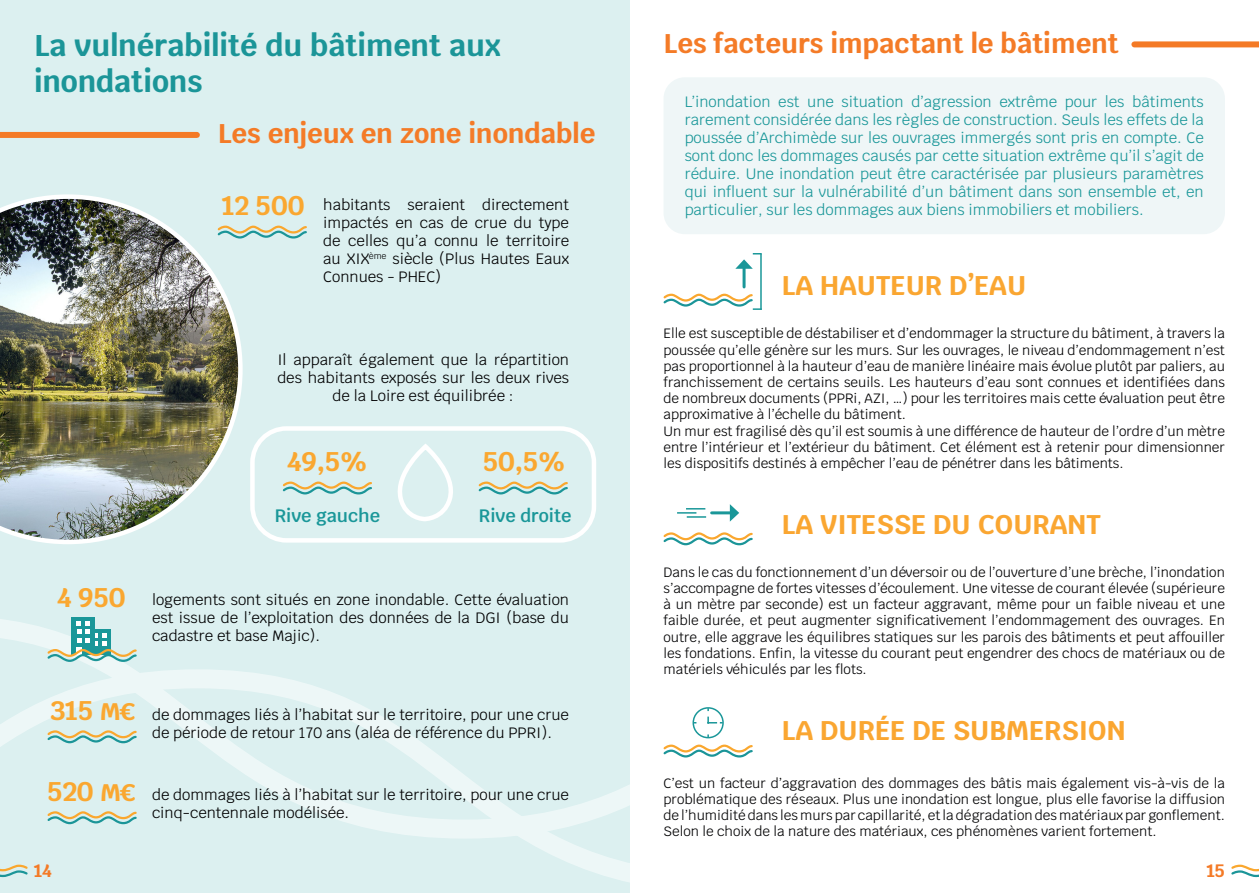
<style>
.page{position:relative;width:1259px;height:893px;background:#fff}
.page>*{position:absolute;margin:0;border:0;box-sizing:border-box;transform-origin:0 0}
.t1{font:700 30px/36px "Krub";color:#1b9598}
.t2{font:700 27px "Krub";color:#f47b27}
.t3{font:700 27px "Krub";color:#faa631}
.t4{font:700 27px "Krub";color:#faa730}
.t5{font:600 18px "Krub";color:#1a9799}
.t6{font:700 18px "Krub";color:#f47a26}
.t7{font:15px/18px "Krub";color:#000001;text-align:justify}
.t8{font:15px/18px "Krub";color:#1a9799;text-align:justify}
.t9{font:13.5px/16.2px "Krub";color:#000002;text-align:justify}
.s1{font-size:24px}
</style>
<div class="page">
<div style="left:0;top:0;width:629px;height:893px;background:#dcf0f0"></div>
<svg style="left:539px;top:848px;width:91px;height:45px"></svg>
<svg style="left:0;top:614px;width:724px;height:234px"></svg>
<div style="left:72px;top:617px;width:23px;height:38px;background:#1a9799"></div>
<svg style="left:1231px;top:864px;width:28px;height:14px"></svg>
<svg style="left:0;top:864px;width:28px;height:14px"></svg>
<svg style="left:243px;top:225px;width:64px;height:14px"></svg>
<div style="left:250px;top:426px;width:346px;height:117px;border:4px solid #fff;border-radius:34px"></div>
<svg style="left:282px;top:481px;width:90px;height:14px"></svg>
<svg style="left:478px;top:481px;width:90px;height:14px"></svg>
<svg style="left:397px;top:444px;width:56px;height:77px"></svg>
<svg style="left:46px;top:729px;width:92px;height:15px"></svg>
<svg style="left:46px;top:810px;width:92px;height:15px"></svg>
<img style="left:0;top:194px;width:243px;height:350px">
<div style="left:663px;top:77px;width:562px;height:157px;background:#eff6f7;border-radius:21px"></div>
<hr style="left:742px;top:266px;width:3px;height:21px;background:#1a9799">
<hr style="left:760px;top:254px;width:1px;height:56px;background:#1a9799">
<svg style="left:735px;top:253px;width:26px;height:16px"></svg>
<svg style="left:663px;top:293px;width:98px;height:17px"></svg>
<svg style="left:663px;top:532px;width:90px;height:14px"></svg>
<hr style="left:711px;top:511px;width:21px;height:3px;background:#1a9799">
<svg style="left:730px;top:504px;width:9px;height:18px"></svg>
<svg style="left:677px;top:508px;width:29px;height:10px"></svg>
<svg style="left:662px;top:743px;width:91px;height:16px"></svg>
<div style="left:692px;top:707px;width:32px;height:31px;border:2px solid #1a9799;border-radius:50%"></div>
<svg style="left:707px;top:717px;width:16px;height:7px"></svg>
<div style="left:0;top:132px;width:197px;height:6px;background:#f47a26"></div>
<div style="left:1134px;top:41px;width:125px;height:6px;background:#f47a26"></div>
<svg style="left:46px;top:621px;width:92px;height:42px"></svg>
<p class="t1" style="left:34px;top:27px;width:468px">La vulnérabilité du bâtiment aux inondations</p>
<p class="t2" style="left:218px;top:118px;width:379px">Les enjeux en zone inondable</p>
<p class="t4" style="left:222px;top:190px;width:84px">12 500</p>
<p class="t7" style="left:323px;top:195px;width:247px">habitants seraient directement impactés en cas de crue du type de celles qu’a connu le territoire au XIX<sup>ème</sup> siècle (Plus Hautes Eaux Connues - PHEC)</p>
<p class="t7" style="left:277px;top:351px;width:293px;text-align:center">Il apparaît également que la répartition des habitants exposés sur les deux rives de la Loire est équilibrée :</p>
<p class="t4" style="left:57px;top:582px;width:70px">4 950</p>
<p class="t4" style="left:287px;top:446px;width:82px">49,5%</p>
<p class="t5" style="left:275px;top:505px;width:107px">Rive gauche</p>
<p class="t4" style="left:483px;top:446px;width:84px">50,5%</p>
<p class="t5" style="left:479px;top:505px;width:94px">Rive droite</p>
<p class="t7" style="left:152px;top:590px;width:418px">logements sont situés en zone inondable. Cette évaluation est issue de l’exploitation des données de la DGI (base du cadastre et base Majic).</p>
<p class="t4" style="left:51px;top:695px;width:84px">315 <span class="s1">M€</span></p>
<p class="t7" style="left:152px;top:705px;width:418px">de dommages liés à l’habitat sur le territoire, pour une crue de période de retour 170 ans (aléa de référence du PPRI).</p>
<p class="t4" style="left:47px;top:776px;width:88px">520 <span class="s1">M€</span></p>
<p class="t7" style="left:152px;top:785px;width:418px">de dommages liés à l’habitat sur le territoire, pour une crue cinq-centennale modélisée.</p>
<p class="t2" style="left:663px;top:28px;width:457px">Les facteurs impactant le bâtiment</p>
<p class="t8" style="left:684px;top:93px;width:520px">L’inondation est une situation d’agression extrême pour les bâtiments rarement considérée dans les règles de construction. Seuls les effets de la poussée d’Archimède sur les ouvrages immergés sont pris en compte. Ce sont donc les dommages causés par cette situation extrême qu’il s’agit de réduire. Une inondation peut être caractérisée par plusieurs paramètres qui influent sur la vulnérabilité d’un bâtiment dans son ensemble et, en particulier, sur les dommages aux biens immobiliers et mobiliers.</p>
<p class="t3" style="left:781px;top:270px;width:246px">LA HAUTEUR D’EAU</p>
<p class="t9" style="left:663px;top:325px;width:563px">Elle est susceptible de déstabiliser et d’endommager la structure du bâtiment, à travers la poussée qu’elle génère sur les murs. Sur les ouvrages, le niveau d’endommagement n’est pas proportionnel à la hauteur d’eau de manière linéaire mais évolue plutôt par paliers, au franchissement de certains seuils. Les hauteurs d’eau sont connues et identifiées dans de nombreux documents (PPRi, AZI, …) pour les territoires mais cette évaluation peut être approximative à l’échelle du bâtiment.</p>
<p class="t9" style="left:663px;top:423px;width:563px">Un mur est fragilisé dès qu’il est soumis à une différence de hauteur de l’ordre d’un mètre entre l’intérieur et l’extérieur du bâtiment. Cet élément est à retenir pour dimensionner les dispositifs destinés à empêcher l’eau de pénétrer dans les bâtiments.</p>
<p class="t3" style="left:781px;top:509px;width:321px">LA VITESSE DU COURANT</p>
<p class="t9" style="left:663px;top:564px;width:563px">Dans le cas du fonctionnement d’un déversoir ou de l’ouverture d’une brèche, l’inondation s’accompagne de fortes vitesses d’écoulement. Une vitesse de courant élevée (supérieure à un mètre par seconde) est un facteur aggravant, même pour un faible niveau et une faible durée, et peut augmenter significativement l’endommagement des ouvrages. En outre, elle aggrave les équilibres statiques sur les parois des bâtiments et peut affouiller les fondations. Enfin, la vitesse du courant peut engendrer des chocs de matériaux ou de matériels véhiculés par les flots.</p>
<p class="t3" style="left:781px;top:715px;width:345px">LA DURÉE DE SUBMERSION</p>
<p class="t9" style="left:663px;top:775px;width:563px">C’est un facteur d’aggravation des dommages des bâtis mais également vis-à-vis de la problématique des réseaux. Plus une inondation est longue, plus elle favorise la diffusion de l’humidité dans les murs par capillarité, et la dégradation des matériaux par gonflement.<br>Selon le choix de la nature des matériaux, ces phénomènes varient fortement.</p>
<p class="t6" style="left:34px;top:860px;width:19px">14</p>
<p class="t6" style="left:1206px;top:860px;width:20px">15</p>
</div>
